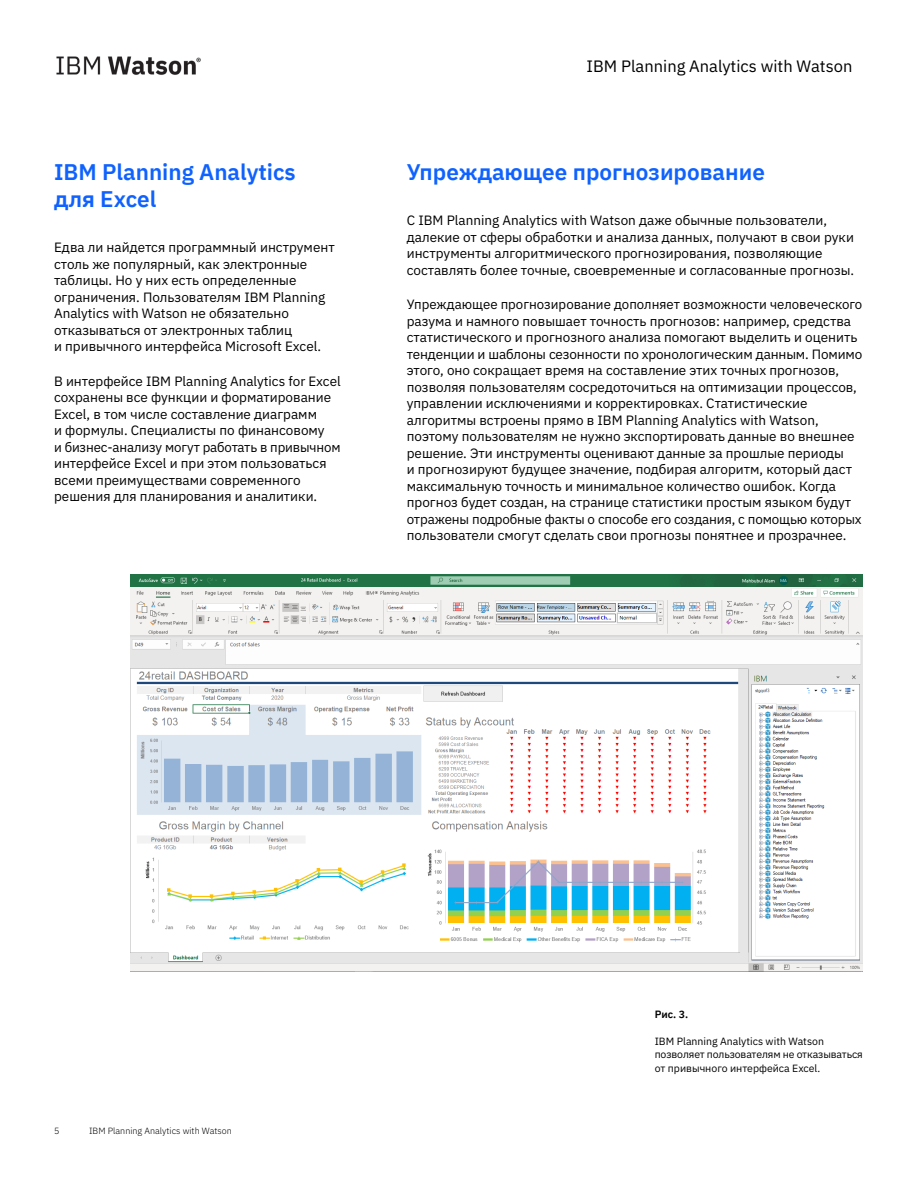
<style>
.page{position:relative;width:918px;height:1188px;background:#fff}
.page>*{position:absolute;margin:0;border:0;box-sizing:border-box;transform-origin:0 0}
.H2_Plex_Black_18{font:600 22.5px/27px "IBM Plex Sans";color:#0f62fe}
.RS_Body{font:16.5px "IBM Plex Sans";color:#000}
.RS_Body-2{font:13.5px/16.5px "IBM Plex Sans";color:#000}
.Copyright_7_9{font:10.5px/13.5px "IBM Plex Sans";color:#000}
.Copyright_7_9-2{font:600 10.5px "IBM Plex Sans";color:#000}
.Copyright_7_9-3{font:300 9px "IBM Plex Sans";color:#000}
</style>
<div class="page">
<img style="left:56px;top:56px;width:145px;height:19px">
<img style="left:130px;top:575px;width:733px;height:397px">
<p class="H2_Plex_Black_18" style="left:54px;top:157px;width:243px">IBM Planning Analytics для Excel</p>
<p class="RS_Body-2" style="left:54px;top:238px;width:282px">Едва ли найдется программный инструмент столь же популярный, как электронные таблицы. Но у них есть определенные ограничения. Пользователям IBM Planning Analytics with Watson не обязательно отказываться от электронных таблиц<br>и привычного интерфейса Microsoft Excel.</p>
<p class="RS_Body-2" style="left:54px;top:371px;width:288px">В интерфейсе IBM Planning Analytics for Excel сохранены все функции и форматирование Excel, в том числе составление диаграмм<br>и формулы. Специалисты по финансовому<br>и бизнес-анализу могут работать в привычном интерфейсе Excel и при этом пользоваться всеми преимуществами современного решения для планирования и аналитики.</p>
<p class="RS_Body" style="left:586px;top:54px;width:267px">IBM Planning Analytics with Watson</p>
<p class="H2_Plex_Black_18" style="left:407px;top:157px;width:360px">Упреждающее прогнозирование</p>
<p class="RS_Body-2" style="left:407px;top:211px;width:449px">С IBM Planning Analytics with Watson даже обычные пользователи, далекие от сферы обработки и анализа данных, получают в свои руки инструменты алгоритмического прогнозирования, позволяющие составлять более точные, своевременные и согласованные прогнозы.</p>
<p class="RS_Body-2" style="left:407px;top:295px;width:457px">Упреждающее прогнозирование дополняет возможности человеческого разума и намного повышает точность прогнозов: например, средства статистического и прогнозного анализа помогают выделить и оценить тенденции и шаблоны сезонности по хронологическим данным. Помимо этого, оно сокращает время на составление этих точных прогнозов, позволяя пользователям сосредоточиться на оптимизации процессов, управлении исключениями и корректировках. Статистические алгоритмы встроены прямо в IBM Planning Analytics with Watson, поэтому пользователям не нужно экспортировать данные во внешнее решение. Эти инструменты оценивают данные за прошлые периоды<br>и прогнозируют будущее значение, подбирая алгоритм, который даст максимальную точность и минимальное количество ошибок. Когда прогноз будет создан, на странице статистики простым языком будут отражены подробные факты о способе его создания, с помощью которых пользователи смогут сделать свои прогнозы понятнее и прозрачнее.</p>
<p class="Copyright_7_9-3" style="left:54px;top:1124px;width:7px">5</p>
<p class="Copyright_7_9-3" style="left:89px;top:1124px;width:144px">IBM Planning Analytics with Watson</p>
<p class="Copyright_7_9-2" style="left:655px;top:1006px;width:35px">Рис. 3.</p>
<p class="Copyright_7_9" style="left:655px;top:1033px;width:210px">IBM Planning Analytics with Watson позволяет пользователям не отказываться от привычного интерфейса Excel.</p>
</div>
